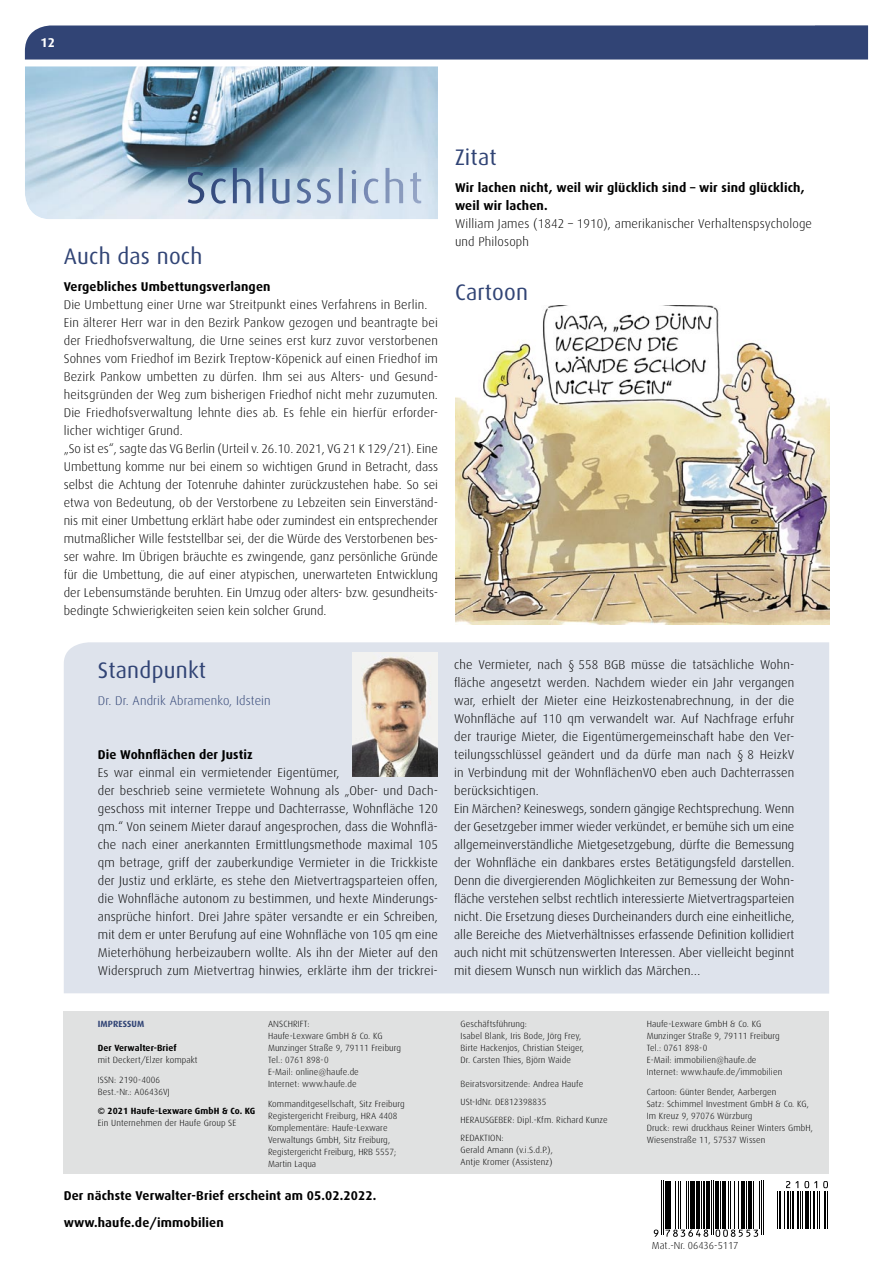
<style>
.page{position:relative;width:893px;height:1263px;background:#fff}
.page>*{position:absolute;margin:0;border:0;box-sizing:border-box;transform-origin:0 0}
.t1{font:22.5px "Dax";letter-spacing:.01em;color:#314475}
.t2{font:300 12.75px/18px "Dax";letter-spacing:.005em;color:#000}
.t3{font:700 12.75px/18px "Dax";letter-spacing:.01em;color:#000}
.t4{font:300 12.75px "Dax";letter-spacing:.01em;color:#314475}
.t5{font:700 12.75px "Dax";color:#fff}
.t6{font:300 10.2px "Dax";color:#000}
.t7{font:300 9px/12px "Dax";letter-spacing:.01em;color:#000}
.t8{font:700 9px "Dax";letter-spacing:.01em;color:#000}
.t9{font:700 9px "Dax";letter-spacing:.01em;color:#314475}
</style>
<div class="page">
<img style="left:455px;top:305px;width:374px;height:319px">
<div style="left:25px;top:26px;width:843px;height:34px;background:#314475"></div>
<div style="left:64px;top:1011px;width:765px;height:162px;background:#e0e1e1"></div>
<img style="left:25px;top:66px;width:413px;height:153px">
<img style="left:188px;top:168px;width:233px;height:36px">
<div style="left:64px;top:642px;width:765px;height:351px;background:#dee3ec"></div>
<img style="left:352px;top:652px;width:85px;height:125px">
<hr style="left:661px;top:1181px;width:1px;height:54px;background:#000">
<hr style="left:663px;top:1181px;width:1px;height:54px;background:#000">
<hr style="left:665px;top:1181px;width:3px;height:47px;background:#000">
<hr style="left:669px;top:1181px;width:2px;height:47px;background:#000">
<hr style="left:675px;top:1181px;width:1px;height:47px;background:#000">
<hr style="left:678px;top:1181px;width:1px;height:47px;background:#000">
<hr style="left:680px;top:1181px;width:1px;height:47px;background:#000">
<hr style="left:686px;top:1181px;width:1px;height:47px;background:#000">
<hr style="left:688px;top:1181px;width:1px;height:47px;background:#000">
<hr style="left:690px;top:1181px;width:4px;height:47px;background:#000">
<hr style="left:697px;top:1181px;width:3px;height:47px;background:#000">
<hr style="left:701px;top:1181px;width:1px;height:47px;background:#000">
<hr style="left:703px;top:1181px;width:2px;height:47px;background:#000">
<hr style="left:706px;top:1181px;width:3px;height:47px;background:#000">
<hr style="left:711px;top:1181px;width:1px;height:54px;background:#000">
<hr style="left:713px;top:1181px;width:1px;height:54px;background:#000">
<hr style="left:715px;top:1181px;width:3px;height:47px;background:#000">
<hr style="left:720px;top:1181px;width:1px;height:47px;background:#000">
<hr style="left:723px;top:1181px;width:3px;height:47px;background:#000">
<hr style="left:728px;top:1181px;width:1px;height:47px;background:#000">
<hr style="left:730px;top:1181px;width:1px;height:47px;background:#000">
<hr style="left:734px;top:1181px;width:1px;height:47px;background:#000">
<hr style="left:738px;top:1181px;width:1px;height:47px;background:#000">
<hr style="left:741px;top:1181px;width:3px;height:47px;background:#000">
<hr style="left:746px;top:1181px;width:1px;height:47px;background:#000">
<hr style="left:749px;top:1181px;width:3px;height:47px;background:#000">
<hr style="left:753px;top:1181px;width:1px;height:47px;background:#000">
<hr style="left:759px;top:1181px;width:1px;height:47px;background:#000">
<hr style="left:761px;top:1181px;width:1px;height:54px;background:#000">
<hr style="left:763px;top:1181px;width:1px;height:54px;background:#000">
<hr style="left:777px;top:1191px;width:1px;height:37px;background:#000">
<hr style="left:779px;top:1191px;width:2px;height:37px;background:#000">
<hr style="left:784px;top:1191px;width:1px;height:37px;background:#000">
<hr style="left:787px;top:1191px;width:2px;height:37px;background:#000">
<hr style="left:790px;top:1191px;width:1px;height:37px;background:#000">
<hr style="left:792px;top:1191px;width:2px;height:37px;background:#000">
<hr style="left:797px;top:1191px;width:2px;height:37px;background:#000">
<hr style="left:800px;top:1191px;width:1px;height:37px;background:#000">
<hr style="left:802px;top:1191px;width:1px;height:37px;background:#000">
<hr style="left:805px;top:1191px;width:3px;height:37px;background:#000">
<hr style="left:810px;top:1191px;width:1px;height:37px;background:#000">
<hr style="left:813px;top:1191px;width:2px;height:37px;background:#000">
<hr style="left:817px;top:1191px;width:1px;height:37px;background:#000">
<hr style="left:819px;top:1191px;width:1px;height:37px;background:#000">
<hr style="left:824px;top:1191px;width:2px;height:37px;background:#000">
<hr style="left:827px;top:1191px;width:1px;height:37px;background:#000">
<svg style="left:654px;top:1229px;width:4px;height:8px"></svg>
<svg style="left:665px;top:1229px;width:43px;height:8px"></svg>
<svg style="left:715px;top:1229px;width:43px;height:8px"></svg>
<svg style="left:823px;top:1181px;width:5px;height:7px"></svg>
<svg style="left:804px;top:1181px;width:13px;height:7px"></svg>
<svg style="left:786px;top:1181px;width:4px;height:7px"></svg>
<p class="t5" style="left:40px;top:35px;width:16px">12</p>
<h1 class="t1" style="left:64px;top:244px;width:140px">Auch das noch</h1>
<p class="t3" style="left:64px;top:278px;width:208px">Vergebliches Umbettungsverlangen</p>
<p class="t2" style="left:64px;top:296px;width:376px">Die Umbettung einer Urne war Streitpunkt eines Verfahrens in Berlin.<br>Ein älterer Herr war in den Bezirk Pankow gezogen und beantragte bei der Friedhofsverwaltung, die Urne seines erst kurz zuvor verstorbenen Sohnes vom Friedhof im Bezirk Treptow-Köpenick auf einen Friedhof im Bezirk Pankow umbetten zu dürfen. Ihm sei aus Alters- und Gesund&shy;heitsgründen der Weg zum bisherigen Friedhof nicht mehr zuzumuten.<br>Die Friedhofsverwaltung lehnte dies ab. Es fehle ein hierfür erforder&shy;licher wichtiger Grund.<br>„So ist es“, sagte das VG Berlin (Urteil v. 26.10. 2021, VG 21 K 129/21). Eine Umbettung komme nur bei einem so wichtigen Grund in Betracht, dass selbst die Achtung der Totenruhe dahinter zurückzustehen habe. So sei etwa von Bedeutung, ob der Verstorbene zu Lebzeiten sein Einverständ&shy;nis mit einer Umbettung erklärt habe oder zumindest ein entsprechender mutmaßlicher Wille feststellbar sei, der die Würde des Verstorbenen bes&shy;ser wahre. Im Übrigen bräuchte es zwingende, ganz persönliche Gründe für die Umbettung, die auf einer atypischen, unerwarteten Entwicklung der Lebensumstände beruhten. Ein Umzug oder alters- bzw. gesundheits&shy;bedingte Schwierigkeiten seien kein solcher Grund.</p>
<h1 class="t1" style="left:98px;top:658px;width:110px">Standpunkt</h1>
<p class="t4" style="left:98px;top:694px;width:174px">Dr. Dr. Andrik Abramenko, Idstein</p>
<p class="t3" style="left:98px;top:746px;width:157px">Die Wohnflächen der Justiz</p>
<p class="t2" style="left:98px;top:764px;width:342px">Es war einmal ein vermietender Eigentümer,<br>der beschrieb seine vermietete Wohnung als „Ober- und Dach&shy;geschoss mit interner Treppe und Dachterrasse, Wohnfläche 120 qm.“ Von seinem Mieter darauf angesprochen, dass die Wohnflä&shy;che nach einer anerkannten Ermittlungsmethode maximal 105 qm betrage, griff der zauberkundige Vermieter in die Trickkiste der Justiz und erklärte, es stehe den Mietvertragsparteien offen, die Wohnfläche autonom zu bestimmen, und hexte Minderungs&shy;ansprüche hinfort. Drei Jahre später versandte er ein Schreiben, mit dem er unter Berufung auf eine Wohnfläche von 105 qm eine Mieterhöhung herbeizaubern wollte. Als ihn der Mieter auf den Widerspruch zum Mietvertrag hinwies, erklärte ihm der trickrei-</p>
<p class="t9" style="left:98px;top:1019px;width:48px">IMPRESSUM</p>
<p class="t8" style="left:98px;top:1043px;width:80px">Der Verwalter-Brief</p>
<p class="t7" style="left:98px;top:1050px;width:101px;line-height:19.5px">mit Deckert/Elzer kompakt<br>ISSN: 2190-4006</p>
<p class="t7" style="left:98px;top:1085px;width:74px">Best.-Nr.: A06436VJ</p>
<p class="t8" style="left:98px;top:1106px;width:159px">© 2021 Haufe-Lexware GmbH &amp; Co. KG</p>
<p class="t7" style="left:98px;top:1117px;width:140px">Ein Unternehmen der Haufe Group SE</p>
<p class="t7" style="left:268px;top:1018px;width:135px">ANSCHRIFT:<br>Haufe-Lexware GmbH &amp; Co. KG<br>Munzinger Straße 9, 79111 Freiburg<br>Tel.: 0761 898-0<br>E-Mail: online@haufe.de<br>Internet: www.haufe.de</p>
<p class="t7" style="left:268px;top:1097px;width:138px">Kommanditgesellschaft, Sitz Freiburg<br>Registergericht Freiburg, HRA 4408<br>Komplementäre: Haufe-Lexware<br>Verwaltungs GmbH, Sitz Freiburg,<br>Registergericht Freiburg, HRB 5557;<br>Martin Laqua</p>
<p class="t3" style="left:64px;top:1187px;width:314px">Der nächste Verwalter-Brief erscheint am 05.02.2022.</p>
<p class="t3" style="left:64px;top:1214px;width:162px">www.haufe.de/immobilien</p>
<h1 class="t1" style="left:455px;top:145px;width:43px">Zitat</h1>
<p class="t3" style="left:455px;top:179px;width:351px">Wir lachen nicht, weil wir glücklich sind – wir sind glücklich, weil wir lachen.</p>
<p class="t2" style="left:455px;top:215px;width:359px">William James (1842 – 1910), amerikanischer Verhaltenspsychologe und Philosoph</p>
<h1 class="t1" style="left:455px;top:280px;width:75px">Cartoon</h1>
<p class="t2" style="left:454px;top:656px;width:342px">che Vermieter, nach § 558 BGB müsse die tatsächliche Wohn&shy;fläche angesetzt werden. Nachdem wieder ein Jahr vergangen war, erhielt der Mieter eine Heizkostenabrechnung, in der die Wohnfläche auf 110 qm verwandelt war. Auf Nachfrage erfuhr der traurige Mieter, die Eigentümergemeinschaft habe den Ver&shy;teilungsschlüssel geändert und da dürfe man nach § 8 HeizkV in Verbindung mit der WohnflächenVO eben auch Dachterrassen berücksichtigen.<br>Ein Märchen? Keineswegs, sondern gängige Rechtsprechung. Wenn der Gesetzgeber immer wieder verkündet, er bemühe sich um eine allgemeinverständliche Mietgesetzgebung, dürfte die Bemessung der Wohnfläche ein dankbares erstes Betätigungsfeld darstellen.<br>Denn die divergierenden Möglichkeiten zur Bemessung der Wohn&shy;fläche verstehen selbst rechtlich interessierte Mietvertragsparteien nicht. Die Ersetzung dieses Durcheinanders durch eine einheitliche, alle Bereiche des Mietverhältnisses erfassende Definition kollidiert auch nicht mit schützenswerten Interessen. Aber vielleicht beginnt mit diesem Wunsch nun wirklich das Märchen…</p>
<p class="t7" style="left:461px;top:1018px;width:125px">Geschäftsführung:<br>Isabel Blank, Iris Bode, Jörg Frey,<br>Birte Hackenjos, Christian Steiger,<br>Dr. Carsten Thies, Björn Waide</p>
<p class="t7" style="left:461px;top:1075px;width:149px;line-height:18px">Beiratsvorsitzende: Andrea Haufe<br>USt-IdNr. DE812398835<br>HERAUSGEBER: Dipl.-Kfm. Richard Kunze<br>REDAKTION:</p>
<p class="t7" style="left:461px;top:1144px;width:94px">Gerald Amann (v.i.S.d.P.),<br>Antje Kromer (Assistenz)</p>
<p class="t7" style="left:647px;top:1018px;width:137px">Haufe-Lexware GmbH &amp; Co. KG<br>Munzinger Straße 9, 79111 Freiburg<br>Tel.: 0761 898-0<br>E-Mail: immobilien@haufe.de<br>Internet: www.haufe.de/immobilien</p>
<p class="t7" style="left:647px;top:1085px;width:168px">Cartoon: Günter Bender, Aarbergen<br>Satz: Schimmel Investment GmbH &amp; Co. KG, Im Kreuz 9, 97076 Würzburg<br>Druck: rewi druckhaus Reiner Winters GmbH, Wiesenstraße 11, 57537 Wissen</p>
<p class="t6" style="left:652px;top:1240px;width:88px">Mat.-Nr. 06436-5117</p>
</div>
